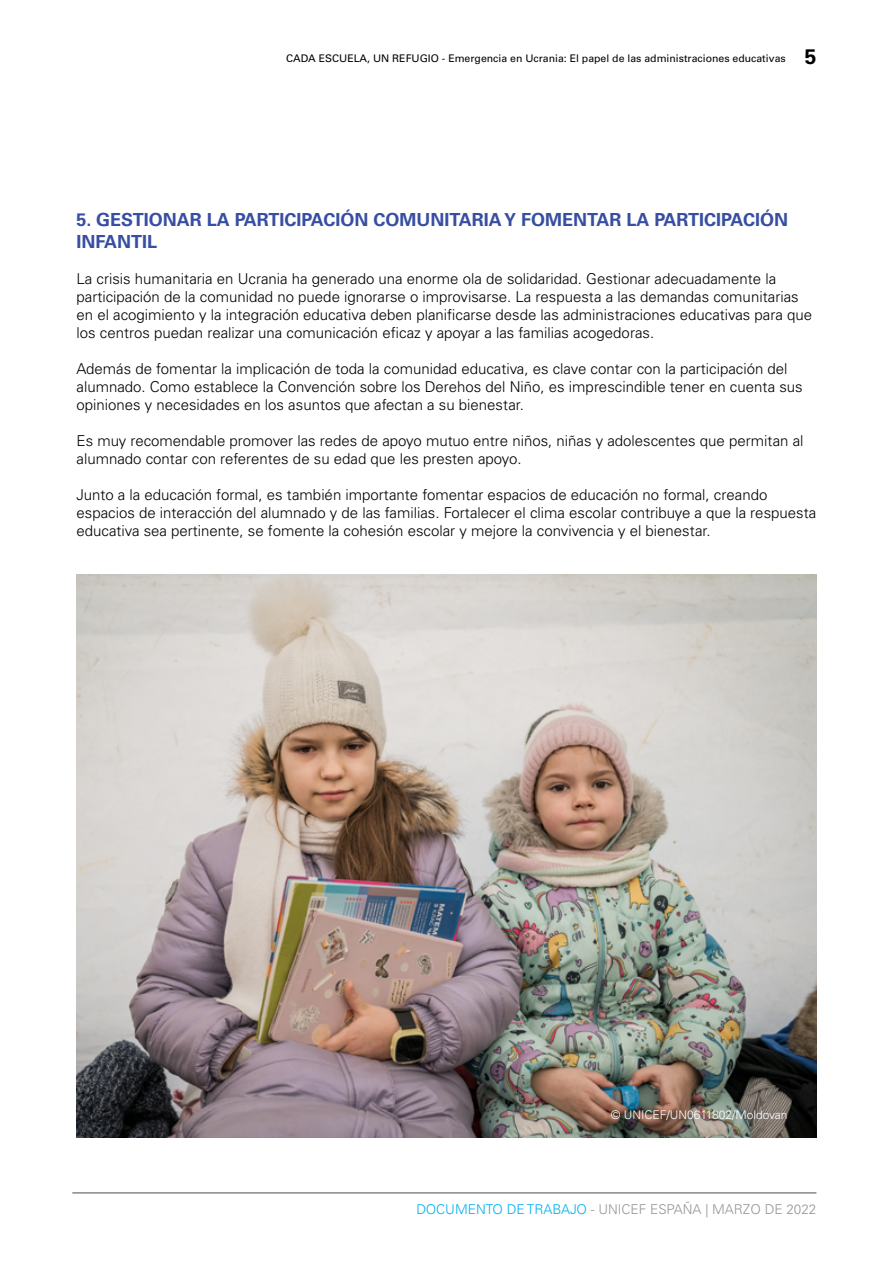
<style>
.page{position:relative;width:893px;height:1263px;background:#fff}
.page>*{position:absolute;margin:0;border:0;box-sizing:border-box;transform-origin:0 0}
.t1{font:700 18px/21.6px "Univers LT Std";color:#374ea2}
.t2{font:300 15px/18px "Univers LT Std";color:#000}
.t3{font:300 13.5px "Univers LT Std";color:#939598}
.t4{font:300 12px "Univers LT Std";color:#fff}
.t5{font:10.5px "Univers LT Std";color:#000}
.s1{font-weight:700;font-size:21px}
.s2{color:#00aeef}
</style>
<div class="page">
<hr style="left:72px;top:1192px;width:744px;height:1px;background:#524b48">
<img style="left:77px;top:575px;width:739px;height:562px">
<p class="t5" style="left:286px;top:52px;width:532px">CADA ESCUELA, UN REFUGIO - Emergencia en Ucrania: El papel de las administraciones educativas <span class="s1">5</span></p>
<p class="t1" style="left:77px;top:209px;width:713px">5. GESTIONAR LA PARTICIPACIÓN COMUNITARIA Y FOMENTAR LA PARTICIPACIÓN<br>INFANTIL</p>
<p class="t2" style="left:77px;top:270px;width:737px">La crisis humanitaria en Ucrania ha generado una enorme ola de solidaridad. Gestionar adecuadamente la participación de la comunidad no puede ignorarse o improvisarse. La respuesta a las demandas comunitarias en el acogimiento y la integración educativa deben planificarse desde las administraciones educativas para que los centros puedan realizar una comunicación eficaz y apoyar a las familias acogedoras.</p>
<p class="t2" style="left:77px;top:360px;width:728px">Además de fomentar la implicación de toda la comunidad educativa, es clave contar con la participación del alumnado. Como establece la Convención sobre los Derehos del Niño, es imprescindible tener en cuenta sus opiniones y necesidades en los asuntos que afectan a su bienestar.</p>
<p class="t2" style="left:77px;top:432px;width:729px">Es muy recomendable promover las redes de apoyo mutuo entre niños, niñas y adolescentes que permitan al alumnado contar con referentes de su edad que les presten apoyo.</p>
<p class="t2" style="left:77px;top:486px;width:741px">Junto a la educación formal, es también importante fomentar espacios de educación no formal, creando espacios de interacción del alumnado y de las familias. Fortalecer el clima escolar contribuye a que la respuesta educativa sea pertinente, se fomente la cohesión escolar y mejore la convivencia y el bienestar.</p>
<p class="t4" style="left:611px;top:1107px;width:178px">© UNICEF/UN0611802/Moldovan</p>
<p class="t3" style="left:416px;top:1201px;width:402px"><span class="s2">DOCUMENTO DE TRABAJO</span> - UNICEF ESPAÑA | MARZO DE 2022</p>
</div>
